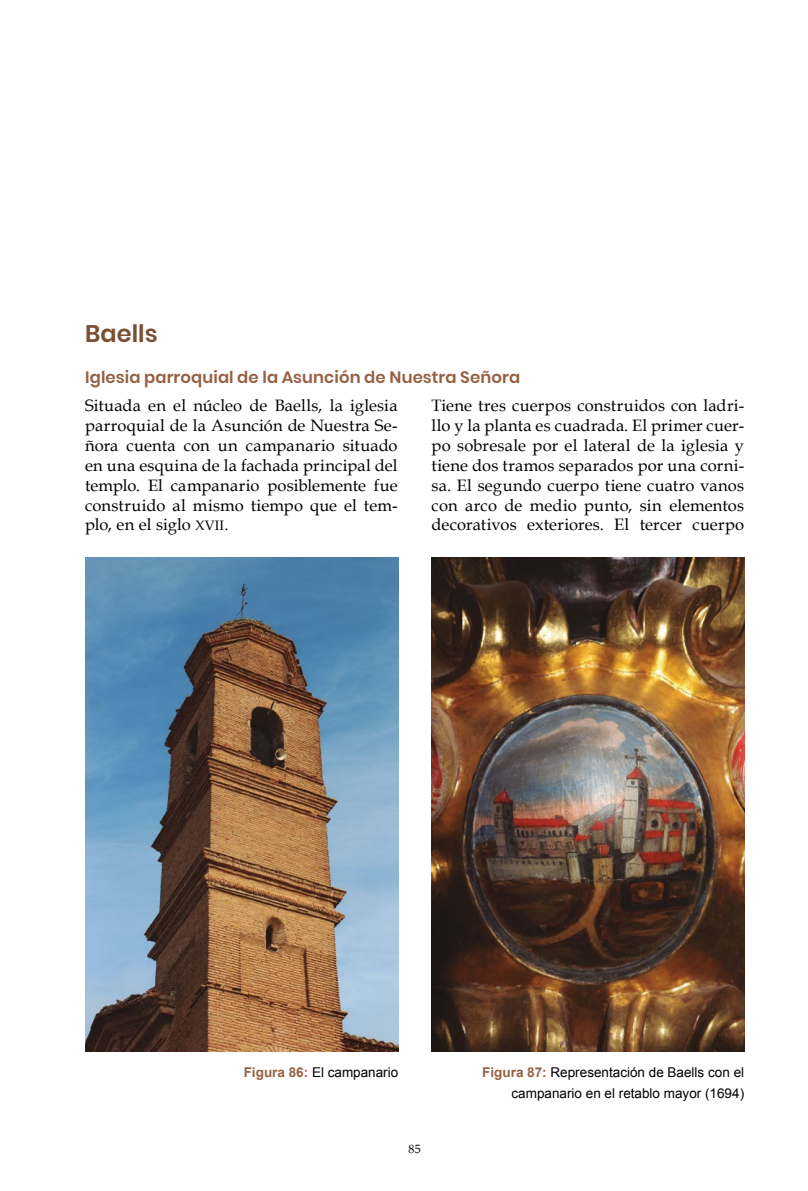
<style>
.page{position:relative;width:808px;height:1191px;background:#fff}
.page>*{position:absolute;margin:0;border:0;box-sizing:border-box;transform-origin:0 0}
.t1{font:600 24px "Poppins";color:#7a4f34}
.t2{font:16.5px/19.8px "Book Antiqua";letter-spacing:.01em;color:#000;text-align:justify}
.t3{font:600 16.5px "Poppins";letter-spacing:.005em;color:#966142}
.t4{font:13.5px/20.2px "Arial";color:#000;text-align:right}
.t5{font:12px "Book Antiqua";color:#000}
.s1{font-size:13.65px}
.s2{font-weight:700;color:#966142}
</style>
<div class="page">
<img style="left:85px;top:557px;width:313px;height:494px">
<img style="left:432px;top:557px;width:313px;height:494px">
<h1 class="t1" style="left:85px;top:320px;width:74px">Baells</h1>
<p class="t3" style="left:85px;top:368px;width:437px">Iglesia parroquial de la Asunción de Nuestra Señora</p>
<p class="t2" style="left:85px;top:396px;width:314px">Situada en el núcleo de Baells, la iglesia parroquial de la Asunción de Nuestra Se&shy;ñora cuenta con un campanario situado en una esquina de la fachada principal del templo. El campanario posiblemente fue construido al mismo tiempo que el tem&shy;plo, en el siglo <span class="s1">xvii</span>.</p>
<p class="t2" style="left:432px;top:396px;width:314px">Tiene tres cuerpos construidos con ladri&shy;llo y la planta es cuadrada. El primer cuer&shy;po sobresale por el lateral de la iglesia y tiene dos tramos separados por una corni&shy;sa. El segundo cuerpo tiene cuatro vanos con arco de medio punto, sin elementos decorativos exteriores. El tercer cuerpo</p>
<p class="t4" style="left:244px;top:1062px;width:156px"><span class="s2">Figura 86:</span> El campanario</p>
<p class="t4" style="left:482px;top:1062px;width:263px"><span class="s2">Figura 87:</span> Representación de Baells con el campanario en el retablo mayor (1694)</p>
<p class="t5" style="left:409px;top:1141px;width:14px">85</p>
</div>
